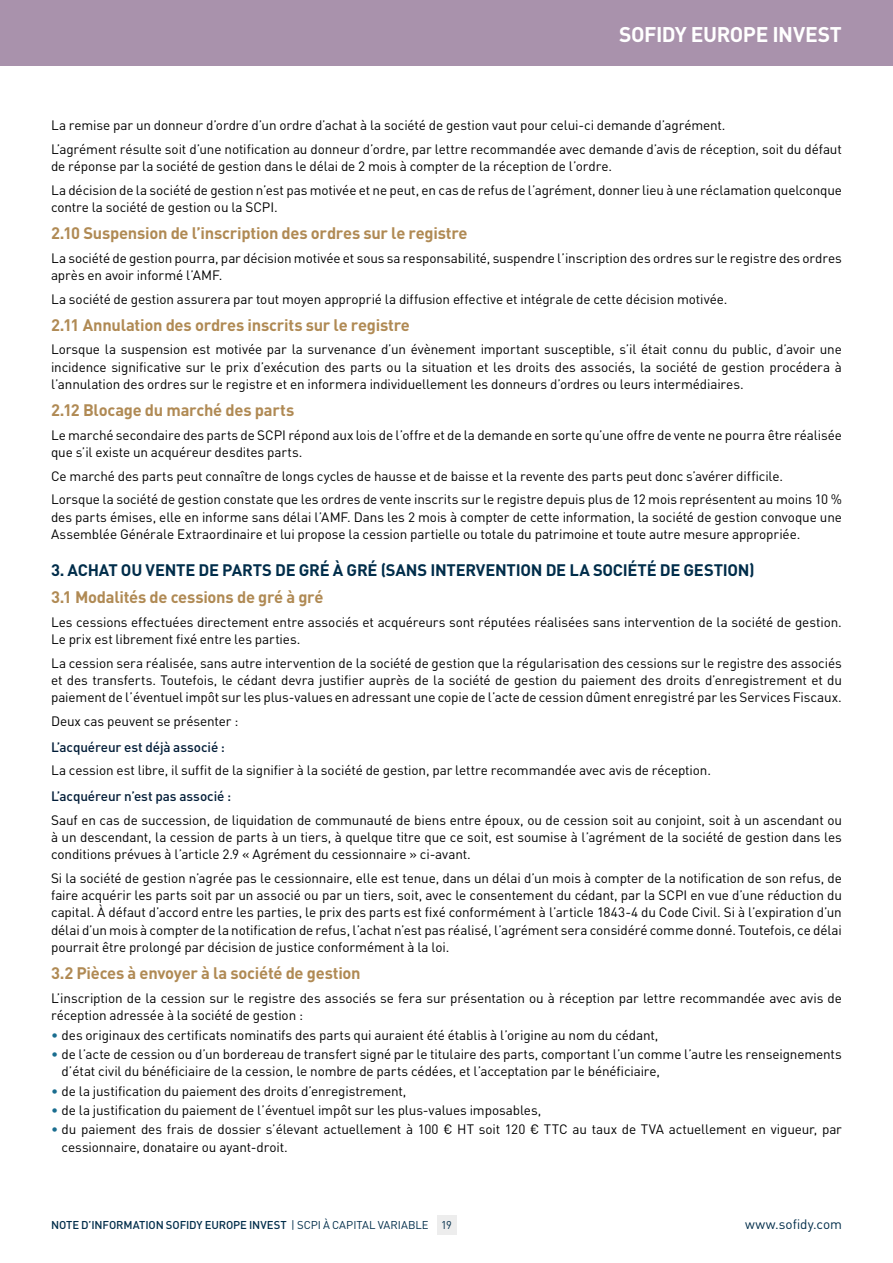
<style>
.page{position:relative;width:893px;height:1263px;background:#fff}
.page>*{position:absolute;margin:0;border:0;box-sizing:border-box;transform-origin:0 0}
.t1{font:700 21px "DIN";letter-spacing:-.025em;color:#fff}
.t2{font:700 16.5px "DIN";letter-spacing:-.015em;color:#b08a54}
.t3{font:700 16.5px "DIN";letter-spacing:-.015em;color:#002d4a}
.t4{font:13.5px/17.2px "DIN";letter-spacing:-.01em;color:#000}
.t5{font:500 13.5px "DIN";letter-spacing:-.01em;color:#001c37}
.t6{font:13.5px "DIN";color:#002d4a}
.t7{font:500 11.25px "DIN";letter-spacing:-.01em;color:#002d4a}
.t8{font:11.25px "DIN";color:#002d4a}
.s1{color:#1a6d8f}
.s2{font-weight:400}
</style>
<div class="page">
<div style="left:0;top:0;width:893px;height:66px;background:#a992ac"></div>
<div style="left:437px;top:1216px;width:19px;height:19px;background:#ededed"></div>
<h1 class="t1" style="left:619px;top:21px;width:224px">SOFIDY EUROPE INVEST</h1>
<p class="t4" style="left:51px;top:113px;width:792px;line-height:23.7px">La remise par un donneur d’ordre d’un ordre d’achat à la société de gestion vaut pour celui-ci demande d’agrément.<br>L’agrément résulte soit d’une notification au donneur d’ordre, par lettre recommandée avec demande d’avis de réception, soit du défaut</p>
<p class="t4" style="left:51px;top:154px;width:792px;line-height:23.7px">de réponse par la société de gestion dans le délai de 2 mois à compter de la réception de l’ordre.<br>La décision de la société de gestion n’est pas motivée et ne peut, en cas de refus de l’agrément, donner lieu à une réclamation quelconque</p>
<p class="t4" style="left:51px;top:198px;width:228px">contre la société de gestion ou la SCPI.</p>
<p class="t2" style="left:51px;top:222px;width:418px">2.10 Suspension de l’inscription des ordres sur le registre</p>
<p class="t4" style="left:51px;top:249px;width:792px">La société de gestion pourra, par décision motivée et sous sa responsabilité, suspendre l’inscription des ordres sur le registre des ordres après en avoir informé l’AMF.</p>
<p class="t4" style="left:51px;top:290px;width:678px">La société de gestion assurera par tout moyen approprié la diffusion effective et intégrale de cette décision motivée.</p>
<p class="t2" style="left:51px;top:314px;width:360px">2.11 Annulation des ordres inscrits sur le registre</p>
<p class="t4" style="left:51px;top:341px;width:792px;text-align:justify">Lorsque la suspension est motivée par la survenance d’un évènement important susceptible, s’il était connu du public, d’avoir une incidence significative sur le prix d’exécution des parts ou la situation et les droits des associés, la société de gestion procédera à l’annulation des ordres sur le registre et en informera individuellement les donneurs d’ordres ou leurs intermédiaires.</p>
<p class="t2" style="left:51px;top:399px;width:245px">2.12 Blocage du marché des parts</p>
<p class="t4" style="left:51px;top:426px;width:792px">Le marché secondaire des parts de SCPI répond aux lois de l’offre et de la demande en sorte qu’une offre de vente ne pourra être réalisée que s’il existe un acquéreur desdites parts.</p>
<p class="t4" style="left:51px;top:464px;width:792px;line-height:23.7px">Ce marché des parts peut connaître de longs cycles de hausse et de baisse et la revente des parts peut donc s’avérer difficile.<br>Lorsque la société de gestion constate que les ordres de vente inscrits sur le registre depuis plus de 12 mois représentent au moins 10 %</p>
<p class="t4" style="left:51px;top:508px;width:792px">des parts émises, elle en informe sans délai l’AMF. Dans les 2 mois à compter de cette information, la société de gestion convoque une<br>Assemblée Générale Extraordinaire et lui propose la cession partielle ou totale du patrimoine et toute autre mesure appropriée.</p>
<p class="t3" style="left:51px;top:559px;width:705px">3. ACHAT OU VENTE DE PARTS DE GRÉ À GRÉ (SANS INTERVENTION DE LA SOCIÉTÉ DE GESTION)</p>
<p class="t2" style="left:51px;top:587px;width:274px">3.1 Modalités de cessions de gré à gré</p>
<p class="t4" style="left:51px;top:613px;width:792px">Les cessions effectuées directement entre associés et acquéreurs sont réputées réalisées sans intervention de la société de gestion.<br>Le prix est librement fixé entre les parties.</p>
<p class="t4" style="left:51px;top:654px;width:792px;text-align:justify">La cession sera réalisée, sans autre intervention de la société de gestion que la régularisation des cessions sur le registre des associés et des transferts. Toutefois, le cédant devra justifier auprès de la société de gestion du paiement des droits d’enregistrement et du paiement de l’éventuel impôt sur les plus-values en adressant une copie de l’acte de cession dûment enregistré par les Services Fiscaux.</p>
<p class="t4" style="left:51px;top:712px;width:189px">Deux cas peuvent se présenter :</p>
<p class="t5" style="left:51px;top:738px;width:176px">L’acquéreur est déjà associé :</p>
<p class="t4" style="left:51px;top:762px;width:662px">La cession est libre, il suffit de la signifier à la société de gestion, par lettre recommandée avec avis de réception.</p>
<p class="t5" style="left:51px;top:788px;width:182px">L’acquéreur n’est pas associé :</p>
<p class="t4" style="left:51px;top:811px;width:792px;text-align:justify">Sauf en cas de succession, de liquidation de communauté de biens entre époux, ou de cession soit au conjoint, soit à un ascendant ou à un descendant, la cession de parts à un tiers, à quelque titre que ce soit, est soumise à l’agrément de la société de gestion dans les conditions prévues à l’article 2.9 « Agrément du cessionnaire » ci-avant.</p>
<p class="t4" style="left:51px;top:869px;width:792px;text-align:justify">Si la société de gestion n’agrée pas le cessionnaire, elle est tenue, dans un délai d’un mois à compter de la notification de son refus, de faire acquérir les parts soit par un associé ou par un tiers, soit, avec le consentement du cédant, par la SCPI en vue d’une réduction du capital. À défaut d’accord entre les parties, le prix des parts est fixé conformément à l’article 1843-4 du Code Civil. Si à l’expiration d’un délai d’un mois à compter de la notification de refus, l’achat n’est pas réalisé, l’agrément sera considéré comme donné. Toutefois, ce délai pourrait être prolongé par décision de justice conformément à la loi.</p>
<p class="t2" style="left:51px;top:962px;width:311px">3.2 Pièces à envoyer à la société de gestion</p>
<p class="t4" style="left:51px;top:989px;width:792px">L’inscription de la cession sur le registre des associés se fera sur présentation ou à réception par lettre recommandée avec avis de réception adressée à la société de gestion :</p>
<p class="t4" style="left:51px;top:1026px;width:609px"><span class="s1">•</span> des originaux des certificats nominatifs des parts qui auraient été établis à l’origine au nom du cédant,</p>
<p class="t4" style="left:62px;top:1045px;width:782px;text-indent:-11px"><span class="s1">•</span> de l’acte de cession ou d’un bordereau de transfert signé par le titulaire des parts, comportant l’un comme l’autre les renseignements d’état civil du bénéficiaire de la cession, le nombre de parts cédées, et l’acceptation par le bénéficiaire,</p>
<p class="t4" style="left:51px;top:1082px;width:357px"><span class="s1">•</span> de la justification du paiement des droits d’enregistrement,</p>
<p class="t4" style="left:51px;top:1101px;width:492px"><span class="s1">•</span> de la justification du paiement de l’éventuel impôt sur les plus-values imposables,</p>
<p class="t4" style="left:62px;top:1120px;width:782px;text-indent:-11px"><span class="s1">•</span> du paiement des frais de dossier s’élevant actuellement à 100 € HT soit 120 € TTC au taux de TVA actuellement en vigueur, par cessionnaire, donataire ou ayant-droit.</p>
<p class="t7" style="left:51px;top:1218px;width:379px">NOTE D’INFORMATION SOFIDY EUROPE INVEST <span class="s2">| SCPI À CAPITAL VARIABLE</span></p>
<p class="t6" style="left:745px;top:1216px;width:98px">www.sofidy.com</p>
<p class="t8" style="left:441px;top:1218px;width:12px">19</p>
</div>
